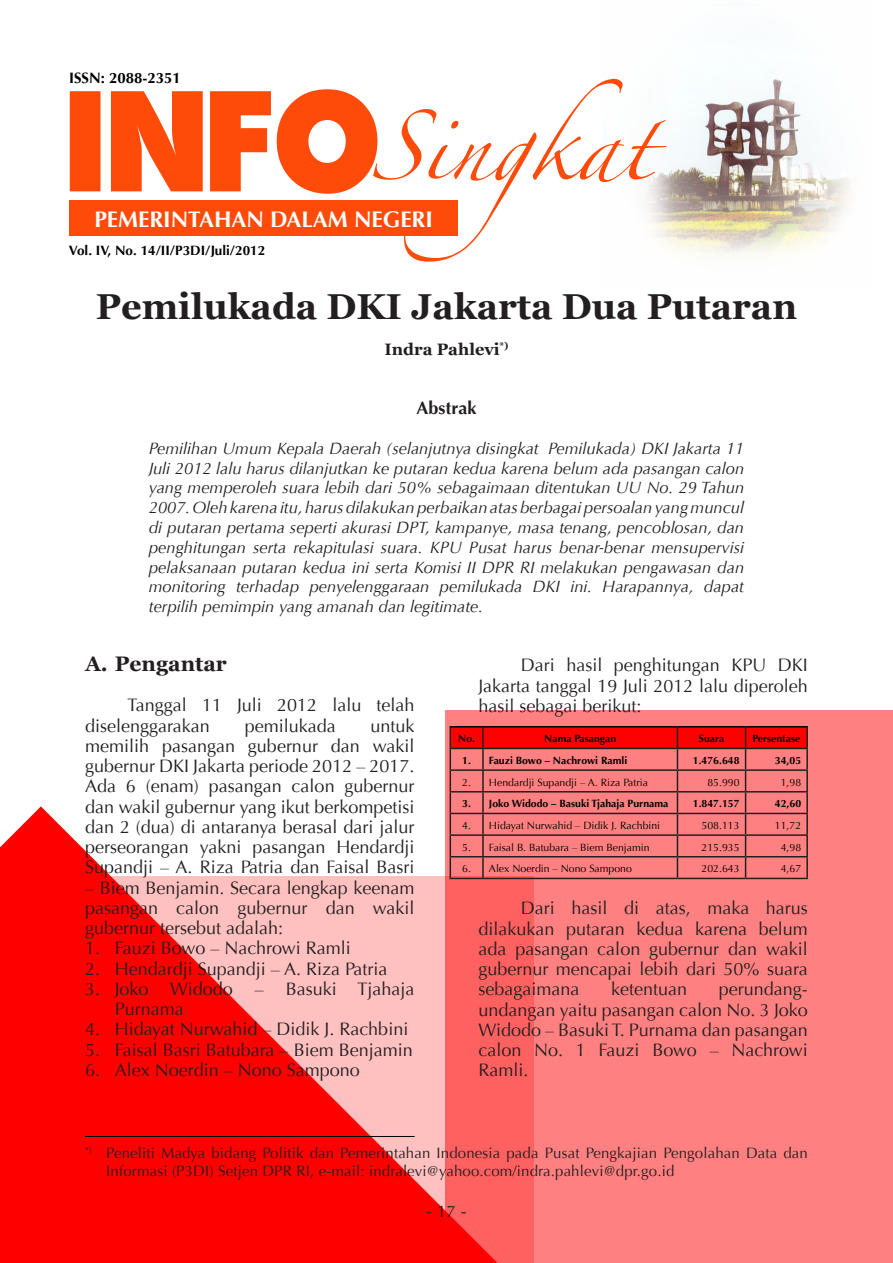
<style>
.page{position:relative;width:893px;height:1263px;background:#fff}
.page>*{position:absolute;margin:0;border:0;box-sizing:border-box;transform-origin:0 0}
.Judul_Utama{font:700 36px "Georgia";color:#231f20}
.Nama_Bidang{font:700 22.5px "Optima";color:#fff}
.Sub_Judul_Naskah{font:700 21px "Georgia";color:#231f20}
.Naskah{font:18px/20.2px "Optima";color:#231f20;text-align:justify}
.Bullet_A{font:18px/20.2px "Optima";color:#231f20}
.Judul_Abstract{font:700 18px "Optima";color:#231f20}
.Abstract{font:italic 16.5px/19.8px "Optima";color:#231f20;text-align:justify}
.Nama_Penulis{font:700 16.5px "Georgia";color:#231f20}
.Catatan_Kaki{font:15px/18px "Optima";letter-spacing:.01em;color:#231f20}
.ISSN{font:700 15px "Optima";color:#000}
.Volume{font:700 13.5px "Optima";color:#000}
.Nama_Bidang-2{font:10.5px "Optima";color:#000}
.Nama_Bidang-3{font:700 10.5px "Optima";color:#000}
.s1{font-size:16.5px}
</style>
<div class="page">
<svg style="left:0;top:806px;width:111px;height:70px;fill:#f00"></svg>
<div style="left:445px;top:710px;width:448px;height:553px;background:#ff8080"></div>
<svg style="left:0;top:876px;width:534px;height:387px;background:#fe4343"></svg>
<img style="left:612px;top:78px;width:238px;height:177px">
<svg style="left:373px;top:79px;width:293px;height:183px"></svg>
<svg style="left:70px;top:89px;width:307px;height:105px"></svg>
<div style="left:69px;top:201px;width:389px;height:35px;background:#ff4b0a"></div>
<hr style="left:85px;top:1136px;width:330px;height:1px;background:#000">
<hr style="left:806px;top:727px;width:2px;height:21px;background:#231f20">
<hr style="left:746px;top:748px;width:62px;height:1px;background:#231f20">
<hr style="left:806px;top:749px;width:2px;height:20px;background:#231f20">
<hr style="left:746px;top:769px;width:62px;height:2px;background:#231f20">
<hr style="left:806px;top:771px;width:2px;height:20px;background:#231f20">
<hr style="left:746px;top:791px;width:62px;height:1px;background:#231f20">
<hr style="left:806px;top:792px;width:2px;height:21px;background:#231f20">
<hr style="left:746px;top:813px;width:62px;height:1px;background:#231f20">
<hr style="left:806px;top:814px;width:2px;height:20px;background:#231f20">
<hr style="left:746px;top:834px;width:62px;height:2px;background:#231f20">
<hr style="left:806px;top:836px;width:2px;height:20px;background:#231f20">
<hr style="left:746px;top:856px;width:62px;height:1px;background:#231f20">
<svg style="left:450px;top:727px;width:357px;height:151px"></svg>
<hr style="left:806px;top:857px;width:2px;height:21px;background:#231f20">
<hr style="left:450px;top:878px;width:33px;height:1px;background:#231f20">
<hr style="left:483px;top:878px;width:194px;height:1px;background:#231f20">
<hr style="left:677px;top:878px;width:69px;height:1px;background:#231f20">
<hr style="left:746px;top:878px;width:62px;height:1px;background:#231f20">
<hr style="left:450px;top:726px;width:33px;height:1px;background:#000">
<hr style="left:483px;top:726px;width:194px;height:1px;background:#000">
<hr style="left:677px;top:726px;width:69px;height:1px;background:#000">
<hr style="left:746px;top:726px;width:62px;height:1px;background:#000">
<p class="ISSN" style="left:69px;top:69px;width:113px">ISSN: 2088-2351</p>
<p class="Nama_Bidang" style="left:94px;top:206px;width:340px">PEMERINTAHAN DALAM NEGERI</p>
<p class="Volume" style="left:69px;top:242px;width:198px">Vol. IV, No. 14/II/P3DI/Juli/2012</p>
<p class="Judul_Utama" style="left:96px;top:283px;width:703px">Pemilukada DKI Jakarta Dua Putaran</p>
<p class="Nama_Penulis" style="left:384px;top:338px;width:126px">Indra Pahlevi<sup>*)</sup></p>
<p class="Judul_Abstract" style="left:417px;top:398px;width:61px">Abstrak</p>
<p class="Abstract" style="left:149px;top:438px;width:597px">Pemilihan Umum Kepala Daerah (selanjutnya disingkat Pemilukada) DKI Jakarta 11<br>Juli 2012 lalu harus dilanjutkan ke putaran kedua karena belum ada pasangan calon yang memperoleh suara lebih dari 50% sebagaimaan ditentukan UU No. 29 Tahun 2007. Oleh karena itu, harus dilakukan perbaikan atas berbagai persoalan yang muncul di putaran pertama seperti akurasi DPT, kampanye, masa tenang, pencoblosan, dan penghitungan serta rekapitulasi suara. KPU Pusat harus benar-benar mensupervisi pelaksanaan putaran kedua ini serta Komisi II DPR RI melakukan pengawasan dan monitoring terhadap penyelenggaraan pemilukada DKI ini. Harapannya, dapat terpilih pemimpin yang amanah dan legitimate.</p>
<p class="Sub_Judul_Naskah" style="left:85px;top:650px;width:143px">A. Pengantar</p>
<p class="Naskah" style="left:85px;top:695px;width:331px;text-indent:43px">Tanggal 11 Juli 2012 lalu telah diselenggarakan</p>
<p class="Naskah" style="left:85px;top:715px;width:331px;text-indent:285px">untuk memilih pasangan gubernur dan wakil gubernur DKI Jakarta periode 2012 – 2017.<br>Ada 6 (enam) pasangan calon gubernur dan wakil gubernur yang ikut berkompetisi dan 2 (dua) di antaranya berasal dari jalur perseorangan yakni pasangan Hendardji Supandji – A. Riza Patria dan Faisal Basri</p>
<p class="Naskah" style="left:85px;top:877px;width:331px">– Biem Benjamin. Secara lengkap keenam pasangan calon gubernur dan wakil gubernur tersebut adalah:</p>
<p class="Bullet_A" style="left:85px;top:938px;width:267px">1. Fauzi Bowo – Nachrowi Ramli</p>
<p class="Bullet_A" style="left:85px;top:958px;width:304px">2. Hendardji Supandji – A. Riza Patria</p>
<p class="Bullet_A" style="left:115px;top:979px;width:301px;text-indent:-30px">3. Joko Widodo – Basuki Tjahaja<br>Purnama</p>
<p class="Bullet_A" style="left:85px;top:1019px;width:325px">4. Hidayat Nurwahid – Didik J. Rachbini</p>
<p class="Bullet_A" style="left:85px;top:1039px;width:329px">5. Faisal Basri Batubara – Biem Benjamin</p>
<p class="Bullet_A" style="left:85px;top:1060px;width:276px">6. Alex Noerdin – Nono Sampono</p>
<p class="Naskah" style="left:245px;top:715px;width:93px">pemilukada</p>
<p class="Naskah" style="left:478px;top:655px;width:331px;text-indent:43px">Dari hasil penghitungan KPU DKI Jakarta tanggal 19 Juli 2012 lalu diperoleh hasil sebagai berikut:</p>
<p class="Nama_Bidang-3" style="left:458px;top:733px;width:18px">No.</p>
<p class="Nama_Bidang-3" style="left:544px;top:733px;width:73px">Nama Pasangan</p>
<p class="Nama_Bidang-3" style="left:699px;top:733px;width:27px">Suara</p>
<p class="Nama_Bidang-3" style="left:752px;top:733px;width:49px">Persentase</p>
<p class="Nama_Bidang-3" style="left:462px;top:754px;width:10px">1.</p>
<p class="Nama_Bidang-3" style="left:489px;top:754px;width:140px">Fauzi Bowo – Nachrowi Ramli</p>
<p class="Nama_Bidang-3" style="left:693px;top:754px;width:48px">1.476.648</p>
<p class="Nama_Bidang-3" style="left:775px;top:754px;width:28px">34,05</p>
<p class="Nama_Bidang-2" style="left:462px;top:776px;width:10px">2.</p>
<p class="Nama_Bidang-2" style="left:489px;top:776px;width:161px">Hendardji Supandji – A. Riza Patria</p>
<p class="Nama_Bidang-2" style="left:707px;top:776px;width:34px">85.990</p>
<p class="Nama_Bidang-2" style="left:781px;top:776px;width:22px">1,98</p>
<p class="Nama_Bidang-3" style="left:462px;top:798px;width:10px">3.</p>
<p class="Nama_Bidang-3" style="left:489px;top:798px;width:181px">Joko Widodo – Basuki Tjahaja Purnama</p>
<p class="Nama_Bidang-3" style="left:693px;top:798px;width:48px">1.847.157</p>
<p class="Nama_Bidang-3" style="left:775px;top:798px;width:28px">42,60</p>
<p class="Nama_Bidang-2" style="left:462px;top:819px;width:10px">4.</p>
<p class="Nama_Bidang-2" style="left:489px;top:819px;width:173px">Hidayat Nurwahid – Didik J. Rachbini</p>
<p class="Nama_Bidang-2" style="left:702px;top:819px;width:39px">508.113</p>
<p class="Nama_Bidang-2" style="left:775px;top:819px;width:28px">11,72</p>
<p class="Nama_Bidang-2" style="left:462px;top:841px;width:10px">5.</p>
<p class="Nama_Bidang-2" style="left:489px;top:841px;width:162px">Faisal B. Batubara – Biem Benjamin</p>
<p class="Nama_Bidang-2" style="left:702px;top:841px;width:39px">215.935</p>
<p class="Nama_Bidang-2" style="left:781px;top:841px;width:22px">4,98</p>
<p class="Nama_Bidang-2" style="left:462px;top:863px;width:10px">6.</p>
<p class="Nama_Bidang-2" style="left:489px;top:863px;width:144px">Alex Noerdin – Nono Sampono</p>
<p class="Nama_Bidang-2" style="left:702px;top:863px;width:39px">202.643</p>
<p class="Nama_Bidang-2" style="left:781px;top:863px;width:22px">4,67</p>
<p class="Naskah" style="left:478px;top:898px;width:331px;text-indent:43px">Dari hasil di atas, maka harus dilakukan putaran kedua karena belum ada pasangan calon gubernur dan wakil gubernur mencapai lebih dari 50% suara sebagaimana</p>
<p class="Naskah" style="left:478px;top:979px;width:331px;text-indent:240px">perundang&shy;undangan yaitu pasangan calon No. 3 Joko Widodo – Basuki T. Purnama dan pasangan calon No. 1 Fauzi Bowo – Nachrowi Ramli.</p>
<p class="Naskah" style="left:611px;top:979px;width:78px">ketentuan</p>
<p class="Catatan_Kaki" style="left:106px;top:1144px;width:703px;text-indent:-21px"><sup>*)</sup> Peneliti Madya bidang Politik dan Pemerintahan Indonesia pada Pusat Pengkajian Pengolahan Data dan<br>Informasi (P3DI) Setjen DPR RI, e-mail: indralevi@yahoo.com/indra.pahlevi@dpr.go.id</p>
<p class="Naskah" style="left:426px;top:1201px;width:42px">- <span class="s1">17</span> -</p>
</div>
